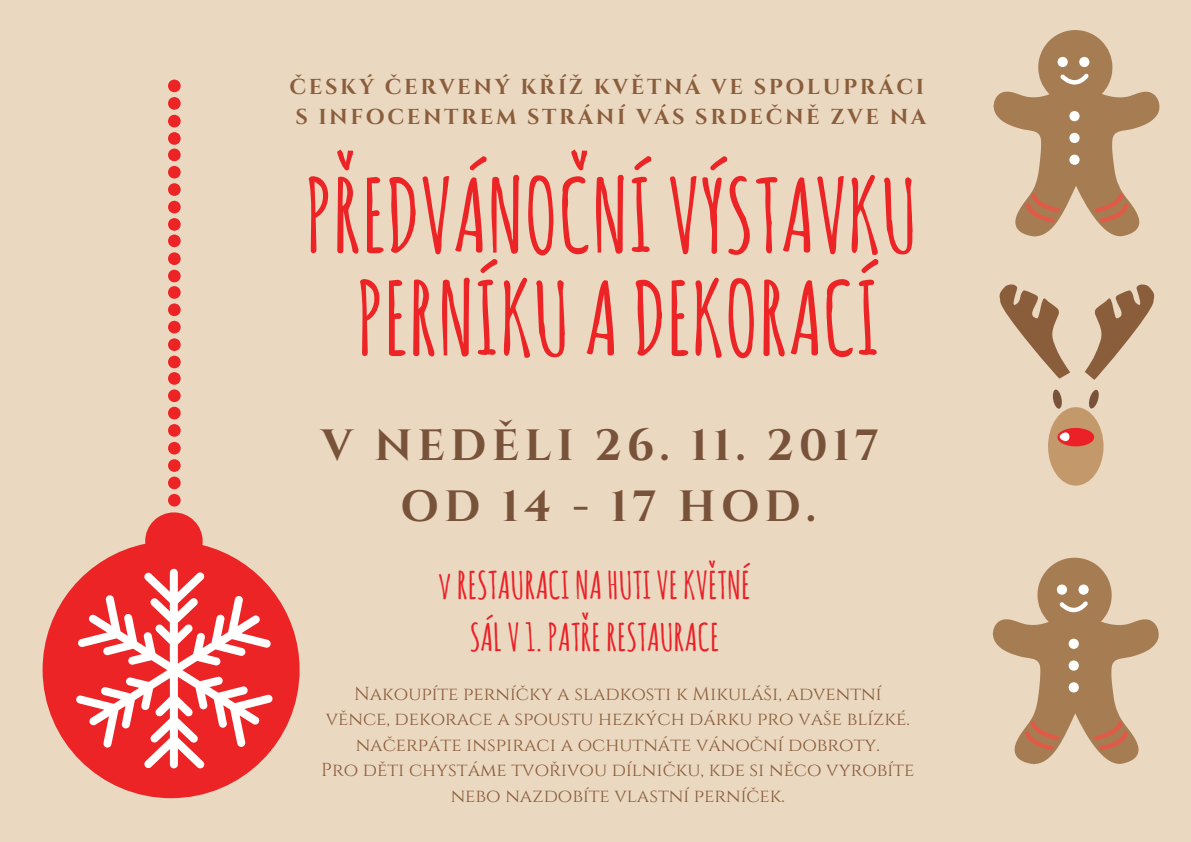
<style>
.page{position:relative;width:1191px;height:842px;background:#ead8c1}
.page>*{position:absolute;margin:0;border:0;box-sizing:border-box;transform-origin:0 0}
.t1{font:700 99.9px/102.8px "Amatic SC";color:#ec2426;text-align:center}
.t2{font:700 43.7px/60.8px "Cinzel";letter-spacing:.12em;color:#79523a;text-align:center}
.t3{font:700 37.5px/51.8px "Amatic SC";color:#ec2027;text-align:center}
.t4{font:700 21.6px/30px "Cinzel";letter-spacing:.12em;color:#8a5d3b}
.t5{font:18.7px/25.5px "Cinzel";color:#8a5d3b;text-align:center}
</style>
<div class="page">
<svg style="left:43px;top:512px;width:256px;height:286px"></svg>
<svg style="left:76px;top:569px;width:197px;height:200px;background:#f16869"></svg>
<svg style="left:168px;top:80px;width:13px;height:426px"></svg>
<svg style="left:993px;top:30px;width:166px;height:206px"></svg>
<svg style="left:992px;top:558px;width:166px;height:206px"></svg>
<svg style="left:1052px;top:389px;width:10px;height:20px"></svg>
<svg style="left:1089px;top:389px;width:10px;height:20px"></svg>
<div style="left:1048px;top:407px;width:55px;height:79px;background:#c3996b;border-radius:50%"></div>
<div style="left:1057px;top:428px;width:37px;height:18px;background:#ec2027;border-radius:50%"></div>
<svg style="left:1059px;top:432px;width:10px;height:9px"></svg>
<svg style="left:999px;top:284px;width:71px;height:95px"></svg>
<svg style="left:1085px;top:284px;width:69px;height:96px"></svg>
<p class="t4" style="left:289px;top:72px;width:638px">ČESKÝ ČERVENÝ KŘÍŽ KVĚTNÁ VE SPOLUPRÁCI<br>S INFOCENTREM STRÁNÍ VÁS SRDEČNĚ ZVE NA</p>
<h1 class="t1" style="left:305px;top:163px;width:613px">PŘEDVÁNOČNÍVÝSTAVKU<br>PERNÍKUADEKORACÍ</h1>
<h2 class="t2" style="left:321px;top:417px;width:559px">V NEDĚLI 26. 11. 2017<br>OD 14 - 17 HOD.</h2>
<h3 class="t3" style="left:438px;top:559px;width:314px">vRESTAURACINAHUTIVEKVĚTNÉ<br>SÁLV1. PATŘERESTAURACE</h3>
<p class="t5" style="left:321px;top:681px;width:594px">Nakoupíte perníčky a sladkosti k Mikuláši, adventní věnce, dekorace a spoustu hezkých dárku pro vaše blízké. načerpáte inspiraci a ochutnáte vánoční dobroty.<br>Pro děti chystáme tvořivou dílničku, kde si něco vyrobíte nebo nazdobíte vlastní perníček.</p>
</div>
